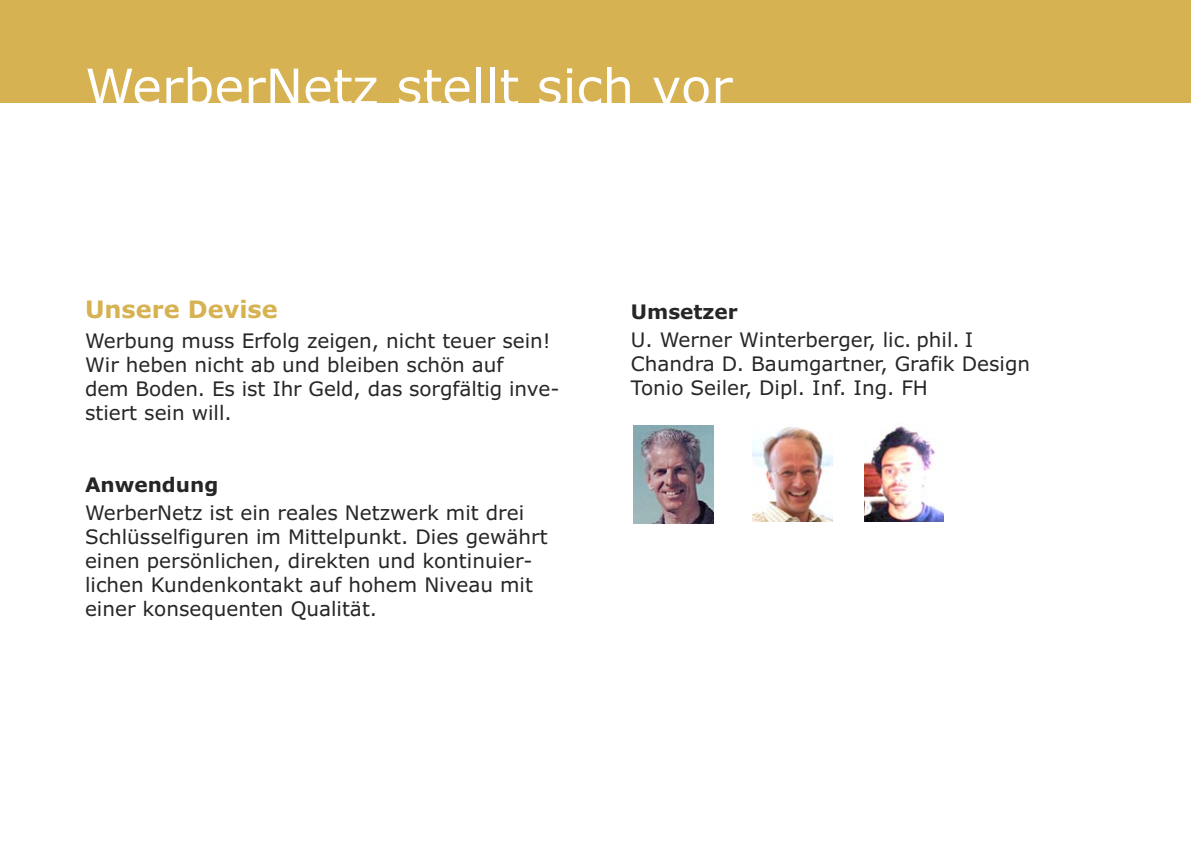
<style>
.page{position:relative;width:1191px;height:842px;background:#fff}
.page>*{position:absolute;margin:0;border:0;box-sizing:border-box;transform-origin:0 0}
.t1{font:50px "Verdana";color:#fff}
.t2{font:700 24px "Verdana";color:#d7b252}
.t3{font:20px/24px "Verdana";color:#272627}
.t4{font:700 20px "Verdana";color:#272627}
</style>
<div class="page">
<div style="left:0;top:0;width:1191px;height:102px;background:#d7b252"></div>
<img style="left:634px;top:425px;width:79px;height:99px">
<img style="left:864px;top:426px;width:79px;height:95px">
<img style="left:753px;top:427px;width:79px;height:95px">
<h1 class="t1" style="left:85px;top:67px;width:649px">WerberNetz stellt sich vor</h1>
<p class="t2" style="left:85px;top:300px;width:194px">Unsere Devise</p>
<p class="t3" style="left:85px;top:331px;width:476px">Werbung muss Erfolg zeigen, nicht teuer sein!<br>Wir heben nicht ab und bleiben schön auf<br>dem Boden. Es ist Ihr Geld, das sorgfältig inve&shy;stiert sein will.</p>
<p class="t4" style="left:85px;top:477px;width:135px">Anwendung</p>
<p class="t3" style="left:85px;top:503px;width:464px">WerberNetz ist ein reales Netzwerk mit drei Schlüsselfiguren im Mittelpunkt. Dies gewährt einen persönlichen, direkten und kontinuier&shy;lichen Kundenkontakt auf hohem Niveau mit einer konsequenten Qualität.</p>
<p class="t4" style="left:631px;top:304px;width:108px">Umsetzer</p>
<p class="t3" style="left:631px;top:330px;width:401px">U. Werner Winterberger, lic. phil. I<br>Chandra D. Baumgartner, Grafik Design<br>Tonio Seiler, Dipl. Inf. Ing. FH</p>
</div>
